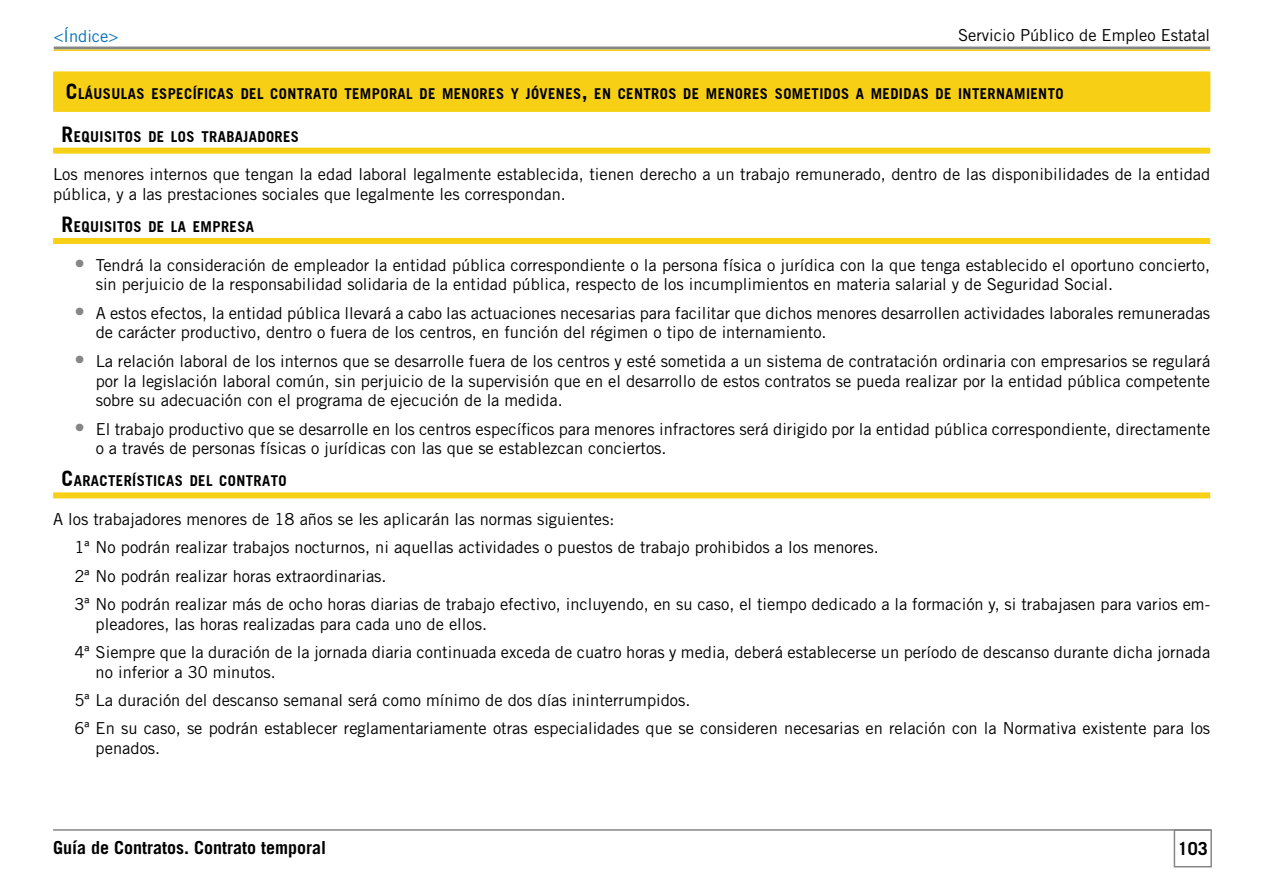
<style>
.page{position:relative;width:1263px;height:893px;background:#fff}
.page>*{position:absolute;margin:0;border:0;box-sizing:border-box;transform-origin:0 0}
.t1{font:700 18px "Trade Gothic LT Std";color:#000}
.t2{font:16.5px/19.8px "Trade Gothic LT Std";color:#000}
.t3{font:16.5px "Trade Gothic LT Std";color:#006fb7}
.t4{font:14.7px "Trade Gothic BD Bold";letter-spacing:.03em;color:#000}
.s1{font-size:21px}
.s2{font-size:21px;color:#848687}
</style>
<div class="page">
<div style="left:1174px;top:829px;width:38px;height:38px;border:2px solid #848687"></div>
<hr style="left:53px;top:829px;width:1157px;height:2px;background:#848687">
<hr style="left:54px;top:47px;width:1156px;height:3px;background:#848687">
<hr style="left:54px;top:50px;width:1156px;height:1px;background:#f7d016">
<div style="left:53px;top:71px;width:1157px;height:41px;background:#f7d016"></div>
<div style="left:53px;top:148px;width:1157px;height:6px;background:#f7d016"></div>
<div style="left:53px;top:238px;width:1157px;height:6px;background:#f7d016"></div>
<div style="left:53px;top:492px;width:1157px;height:6px;background:#f7d016"></div>
<p class="t3" style="left:54px;top:26px;width:66px">&lt;Índice&gt;</p>
<p class="t2" style="left:958px;top:25px;width:254px">Servicio Público de Empleo Estatal</p>
<p class="t4" style="left:66px;top:85px;width:999px"><span class="s1">C</span>LÁUSULAS ESPECÍFICAS DEL CONTRATO TEMPORAL DE MENORES Y JÓVENES<span class="s1">,</span> EN CENTROS DE MENORES SOMETIDOS A MEDIDAS DE INTERNAMIENTO</p>
<p class="t4" style="left:62px;top:127px;width:239px"><span class="s1">R</span>EQUISITOS DE LOS TRABAJADORES</p>
<p class="t2" style="left:53px;top:164px;width:1159px">Los menores internos que tengan la edad laboral legalmente establecida, tienen derecho a un trabajo remunerado, dentro de las disponibilidades de la entidad pública, y a las prestaciones sociales que legalmente les correspondan.</p>
<p class="t4" style="left:62px;top:218px;width:194px"><span class="s1">R</span>EQUISITOS DE LA EMPRESA</p>
<p class="t2" style="left:96px;top:255px;width:1116px;text-indent:-21px"><span class="s2">•</span> Tendrá la consideración de empleador la entidad pública correspondiente o la persona física o jurídica con la que tenga establecido el oportuno concierto, sin perjuicio de la responsabilidad solidaria de la entidad pública, respecto de los incumplimientos en materia salarial y de Seguridad Social.</p>
<p class="t2" style="left:96px;top:303px;width:1116px;text-indent:-21px"><span class="s2">•</span> A estos efectos, la entidad pública llevará a cabo las actuaciones necesarias para facilitar que dichos menores desarrollen actividades laborales remuneradas de carácter productivo, dentro o fuera de los centros, en función del régimen o tipo de internamiento.</p>
<p class="t2" style="left:96px;top:351px;width:1116px;text-align:justify;text-indent:-21px"><span class="s2">•</span> La relación laboral de los internos que se desarrolle fuera de los centros y esté sometida a un sistema de contratación ordinaria con empresarios se regulará por la legislación laboral común, sin perjuicio de la supervisión que en el desarrollo de estos contratos se pueda realizar por la entidad pública competente sobre su adecuación con el programa de ejecución de la medida.</p>
<p class="t2" style="left:96px;top:419px;width:1116px;text-indent:-21px"><span class="s2">•</span> El trabajo productivo que se desarrolle en los centros específicos para menores infractores será dirigido por la entidad pública correspondiente, directamente o a través de personas físicas o jurídicas con las que se establezcan conciertos.</p>
<p class="t4" style="left:62px;top:472px;width:227px"><span class="s1">C</span>ARACTERÍSTICAS DEL CONTRATO</p>
<p class="t2" style="left:74px;top:505px;width:1137px;line-height:28.3px;text-indent:-21px">A los trabajadores menores de 18 años se les aplicarán las normas siguientes:<br>1ª No podrán realizar trabajos nocturnos, ni aquellas actividades o puestos de trabajo prohibidos a los menores.<br>2ª No podrán realizar horas extraordinarias.<br>3ª No podrán realizar más de ocho horas diarias de trabajo efectivo, incluyendo, en su caso, el tiempo dedicado a la formación y, si trabajasen para varios em-</p>
<p class="t2" style="left:74px;top:609px;width:1137px;line-height:28.3px;text-indent:21px">pleadores, las horas realizadas para cada uno de ellos.<br>4ª Siempre que la duración de la jornada diaria continuada exceda de cuatro horas y media, deberá establecerse un período de descanso durante dicha jornada</p>
<p class="t2" style="left:74px;top:657px;width:1137px;line-height:28.3px;text-indent:21px">no inferior a 30 minutos.<br>5ª La duración del descanso semanal será como mínimo de dos días ininterrumpidos.<br>6ª En su caso, se podrán establecer reglamentariamente otras especialidades que se consideren necesarias en relación con la Normativa existente para los</p>
<p class="t2" style="left:96px;top:738px;width:66px">penados.</p>
<p class="t1" style="left:53px;top:837px;width:275px">Guía de Contratos. Contrato temporal</p>
<p class="t1" style="left:1178px;top:837px;width:32px">103</p>
</div>
